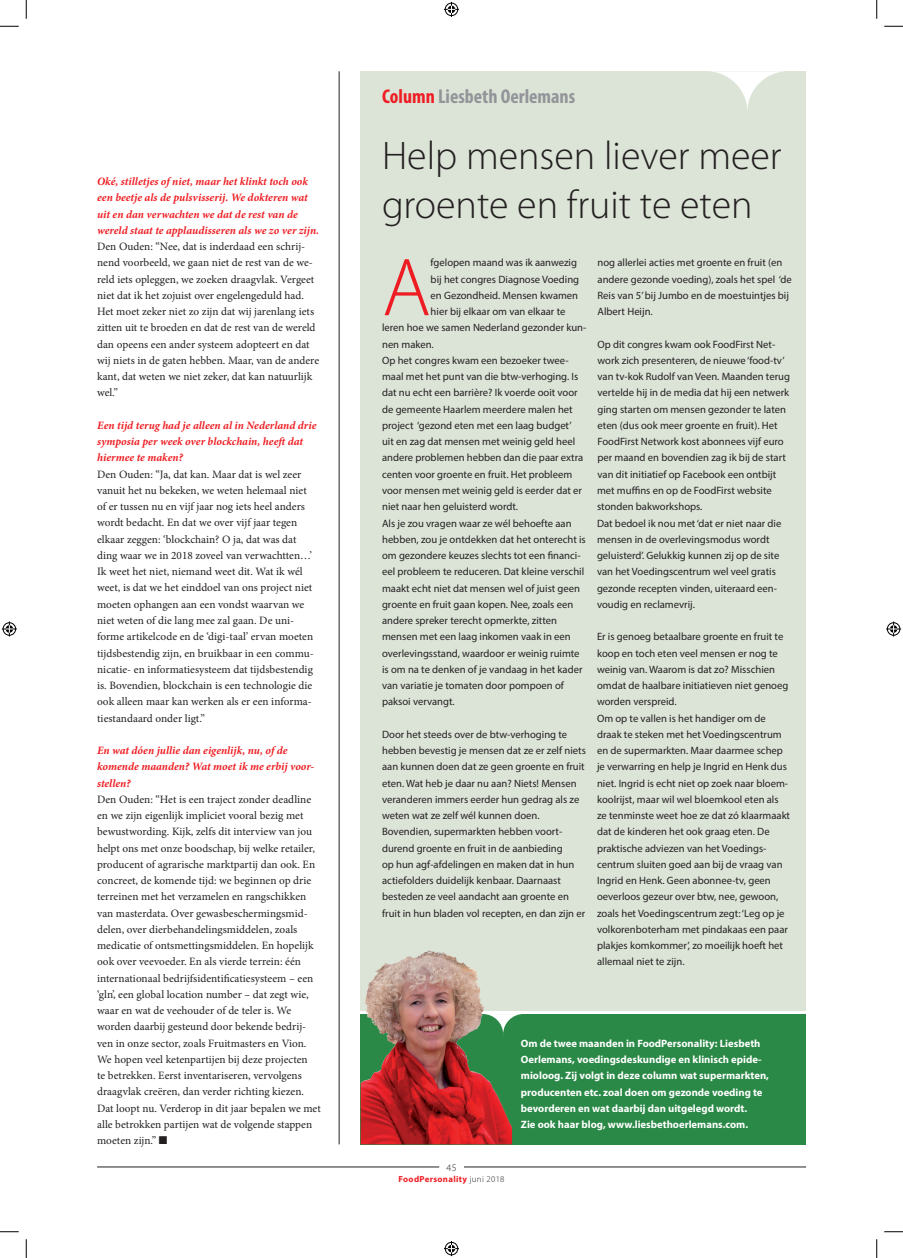
<style>
.page{position:relative;width:903px;height:1258px;background:#fff}
.page>*{position:absolute;margin:0;border:0;box-sizing:border-box;transform-origin:0 0}
.t1{font:300 83px "Myriad Pro";color:#ee1d23}
.t2{font:300 40px/48.8px "Myriad Pro";color:#231f20}
.t3{font:700 condensed 20px "Myriad Pro";color:#939598}
.t4{font:11.25px/16.2px "Minion Pro";color:#231f20}
.t5{font:italic 700 11.25px/16.2px "Minion Pro";color:#ee1d23}
.t6{font:10.62px/16.2px "Myriad Pro";color:#231f20}
.t7{font:700 10.62px/16.2px "Myriad Pro";color:#fff}
.t8{font:300 10px "Myriad Pro";color:#231f20}
.t9{font:700 8.75px "Myriad Pro";letter-spacing:.04em;color:#ee1d23}
.s1{color:#ee1d23}
.s2{font-weight:300;color:#231f20}
</style>
<div class="page">
<hr style="left:464px;top:1166px;width:342px;height:1px;background:#231f20">
<hr style="left:97px;top:1166px;width:342px;height:1px;background:#231f20">
<div style="left:361px;top:71px;width:445px;height:939px;background:#dce4d8"></div>
<svg style="left:361px;top:1014px;width:445px;height:130px;background:#4e7241"></svg>
<img style="left:406px;top:950px;width:23px;height:7px">
<svg style="left:483px;top:1014px;width:40px;height:22px"></svg>
<svg style="left:711px;top:71px;width:72px;height:38px"></svg>
<hr style="left:339px;top:71px;width:1px;height:1073px;background:#231f20">
<svg style="left:0;top:25px;width:19px;height:2px"></svg>
<svg style="left:884px;top:25px;width:19px;height:2px"></svg>
<svg style="left:0;top:1231px;width:19px;height:1px"></svg>
<svg style="left:884px;top:1231px;width:19px;height:1px"></svg>
<svg style="left:25px;top:0;width:2px;height:19px"></svg>
<svg style="left:25px;top:1239px;width:2px;height:18px"></svg>
<svg style="left:876px;top:0;width:1px;height:19px"></svg>
<svg style="left:876px;top:1239px;width:1px;height:18px"></svg>
<svg style="left:444px;top:2px;width:15px;height:15px"></svg>
<svg style="left:444px;top:1241px;width:15px;height:14px"></svg>
<svg style="left:2px;top:621px;width:15px;height:15px"></svg>
<svg style="left:886px;top:621px;width:15px;height:15px"></svg>
<p class="t5" style="left:97px;top:173px;width:224px">Oké, stilletjes of niet, maar het klinkt toch ook een beetje als de pulsvisserij. We dokteren wat uit en dan verwachten we dat de rest van de wereld staat te applaudisseren als we zo ver zijn.</p>
<p class="t4" style="left:97px;top:238px;width:223px">Den Ouden: “Nee, dat is inderdaad een schrij&shy;nend voorbeeld, we gaan niet de rest van de we&shy;reld iets opleggen, we zoeken draagvlak. Vergeet niet dat ik het zojuist over engelengeduld had.<br>Het moet zeker niet zo zijn dat wij jarenlang iets zitten uit te broeden en dat de rest van de wereld dan opeens een ander systeem adopteert en dat wij niets in de gaten hebben. Maar, van de andere kant, dat weten we niet zeker, dat kan natuurlijk wel.”</p>
<p class="t5" style="left:97px;top:417px;width:221px">Een tijd terug had je alleen al in Nederland drie symposia per week over blockchain, heeft dat hiermee te maken?</p>
<p class="t4" style="left:97px;top:466px;width:218px">Den Ouden: “Ja, dat kan. Maar dat is wel zeer vanuit het nu bekeken, we weten helemaal niet of er tussen nu en vijf jaar nog iets heel anders wordt bedacht. En dat we over vijf jaar tegen elkaar zeggen: ‘blockchain? O ja, dat was dat ding waar we in 2018 zoveel van verwachtten…’ Ik weet het niet, niemand weet dit. Wat ik wél weet, is dat we het einddoel van ons project niet moeten ophangen aan een vondst waarvan we niet weten of die lang mee zal gaan. De uni&shy;forme artikelcode en de ‘digi-taal’ ervan moeten tijdsbestendig zijn, en bruikbaar in een commu&shy;nicatie- en informatiesysteem dat tijdsbestendig is. Bovendien, blockchain is een technologie die ook alleen maar kan werken als er een informa&shy;tiestandaard onder ligt.”</p>
<p class="t5" style="left:97px;top:742px;width:219px">En wat dóen jullie dan eigenlijk, nu, of de komende maanden? Wat moet ik me erbij voor&shy;stellen?</p>
<p class="t4" style="left:97px;top:791px;width:225px">Den Ouden: “Het is een traject zonder deadline en we zijn eigenlijk impliciet vooral bezig met bewustwording. Kijk, zelfs dit interview van jou helpt ons met onze boodschap, bij welke retailer, producent of agrarische marktpartij dan ook. En concreet, de komende tijd: we beginnen op drie terreinen met het verzamelen en rangschikken van masterdata. Over gewasbeschermingsmid&shy;delen, over dierbehandelingsmiddelen, zoals medicatie of ontsmettingsmiddelen. En hopelijk ook over veevoeder. En als vierde terrein: één internationaal bedrijfsidentificatiesysteem – een ‘gln’, een global location number – dat zegt wie, waar en wat de veehouder of de teler is. We worden daarbij gesteund door bekende bedrij&shy;ven in onze sector, zoals Fruitmasters en Vion.<br>We hopen veel ketenpartijen bij deze projecten<br>te betrekken. Eerst inventariseren, vervolgens draagvlak creëren, dan verder richting kiezen.<br>Dat loopt nu. Verderop in dit jaar bepalen we met alle betrokken partijen wat de volgende stappen moeten zijn.” ■</p>
<h3 class="t3" style="left:382px;top:83px;width:195px"><span class="s1">Column</span> Liesbeth Oerlemans</h3>
<h2 class="t2" style="left:382px;top:132px;width:401px">Help mensen liever meer groente en fruit te eten</h2>
<p class="t6" style="left:597px;top:254px;width:196px">nog allerlei acties met groente en fruit (en andere gezonde voeding), zoals het spel ‘de Reis van 5’ bij Jumbo en de moestuintjes bij Albert Heijn.</p>
<p class="t6" style="left:597px;top:336px;width:194px">Op dit congres kwam ook FoodFirst Net&shy;work zich presenteren, de nieuwe ‘food-tv’ van tv-kok Rudolf van Veen. Maanden terug vertelde hij in de media dat hij een netwerk ging starten om mensen gezonder te laten eten (dus ook meer groente en fruit). Het FoodFirst Network kost abonnees vijf euro per maand en bovendien zag ik bij de start van dit initiatief op Facebook een ontbijt met muffins en op de FoodFirst website stonden bakworkshops.<br>Dat bedoel ik nou met ‘dat er niet naar die mensen in de overlevingsmodus wordt geluisterd’. Gelukkig kunnen zij op de site van het Voedingscentrum wel veel gratis gezonde recepten vinden, uiteraard een&shy;voudig en reclamevrij.</p>
<p class="t6" style="left:597px;top:628px;width:195px">Er is genoeg betaalbare groente en fruit te koop en toch eten veel mensen er nog te weinig van. Waarom is dat zo? Misschien omdat de haalbare initiatieven niet genoeg worden verspreid.<br>Om op te vallen is het handiger om de draak te steken met het Voedingscentrum en de supermarkten. Maar daarmee schep je verwarring en help je Ingrid en Henk dus niet. Ingrid is echt niet op zoek naar bloem&shy;koolrijst, maar wil wel bloemkool eten als ze tenminste weet hoe ze dat zó klaarmaakt dat de kinderen het ook graag eten. De praktische adviezen van het Voedings&shy;centrum sluiten goed aan bij de vraag van Ingrid en Henk. Geen abonnee-tv, geen oeverloos gezeur over btw, nee, gewoon, zoals het Voedingscentrum zegt: ‘Leg op je volkorenboterham met pindakaas een paar plakjes komkommer’, zo moeilijk hoeft het allemaal niet te zijn.</p>
<h1 class="t1" style="left:382px;top:242px;width:50px">A</h1>
<p class="t6" style="left:431px;top:254px;width:148px">fgelopen maand was ik aanwezig</p>
<p class="t6" style="left:431px;top:271px;width:150px">bij het congres Diagnose Voeding</p>
<p class="t6" style="left:431px;top:287px;width:149px">en Gezondheid. Mensen kwamen</p>
<p class="t6" style="left:431px;top:303px;width:136px">hier bij elkaar om van elkaar te</p>
<p class="t6" style="left:382px;top:319px;width:206px">leren hoe we samen Nederland gezonder kun-</p>
<p class="t6" style="left:382px;top:336px;width:53px">nen maken.</p>
<p class="t6" style="left:382px;top:352px;width:188px">Op het congres kwam een bezoeker twee-</p>
<p class="t6" style="left:382px;top:368px;width:198px">maal met het punt van die btw-verhoging. Is</p>
<p class="t6" style="left:382px;top:384px;width:197px">dat nu echt een barrière? Ik voerde ooit voor</p>
<p class="t6" style="left:382px;top:401px;width:192px">de gemeente Haarlem meerdere malen het</p>
<p class="t6" style="left:382px;top:417px;width:191px">project ‘gezond eten met een laag budget’</p>
<p class="t6" style="left:382px;top:433px;width:195px">uit en zag dat mensen met weinig geld heel</p>
<p class="t6" style="left:382px;top:449px;width:203px">andere problemen hebben dan die paar extra</p>
<p class="t6" style="left:382px;top:466px;width:192px">centen voor groente en fruit. Het probleem</p>
<p class="t6" style="left:382px;top:482px;width:201px">voor mensen met weinig geld is eerder dat er</p>
<p class="t6" style="left:382px;top:498px;width:138px">niet naar hen geluisterd wordt.</p>
<p class="t6" style="left:382px;top:514px;width:191px">Als je zou vragen waar ze wél behoefte aan</p>
<p class="t6" style="left:382px;top:531px;width:205px">hebben, zou je ontdekken dat het onterecht is</p>
<p class="t6" style="left:382px;top:547px;width:200px">om gezondere keuzes slechts tot een financi-</p>
<p class="t6" style="left:382px;top:563px;width:204px">eel probleem te reduceren. Dat kleine verschil</p>
<p class="t6" style="left:382px;top:579px;width:200px">maakt echt niet dat mensen wel of juist geen</p>
<p class="t6" style="left:382px;top:596px;width:193px">groente en fruit gaan kopen. Nee, zoals een</p>
<p class="t6" style="left:382px;top:612px;width:176px">andere spreker terecht opmerkte, zitten</p>
<p class="t6" style="left:382px;top:628px;width:190px">mensen met een laag inkomen vaak in een</p>
<p class="t6" style="left:382px;top:644px;width:199px">overlevingsstand, waardoor er weinig ruimte</p>
<p class="t6" style="left:382px;top:661px;width:202px">is om na te denken of je vandaag in het kader</p>
<p class="t6" style="left:382px;top:677px;width:183px">van variatie je tomaten door pompoen of</p>
<p class="t6" style="left:382px;top:693px;width:74px">paksoi vervangt.</p>
<p class="t6" style="left:382px;top:726px;width:205px">Door het steeds over de btw-verhoging te hebben bevestig je mensen dat ze er zelf niets aan kunnen doen dat ze geen groente en fruit eten. Wat heb je daar nu aan? Niets! Mensen veranderen immers eerder hun gedrag als ze weten wat ze zelf wél kunnen doen.<br>Bovendien, supermarkten hebben voort&shy;durend groente en fruit in de aanbieding<br>op hun agf-afdelingen en maken dat in hun actiefolders duidelijk kenbaar. Daarnaast besteden ze veel aandacht aan groente en fruit in hun bladen vol recepten, en dan zijn er</p>
<p class="t8" style="left:447px;top:1161px;width:12px">45</p>
<p class="t9" style="left:398px;top:1173px;width:108px">FoodPersonality <span class="s2">juni 2018</span></p>
<p class="t7" style="left:521px;top:1034px;width:250px">Om de twee maanden in FoodPersonality: Liesbeth Oerlemans, voedingsdeskundige en klinisch epide&shy;mioloog. Zij volgt in deze column wat supermarkten, producenten etc. zoal doen om gezonde voeding te bevorderen en wat daarbij dan uitgelegd wordt.<br>Zie ook haar blog, www.liesbethoerlemans.com.</p>
</div>
